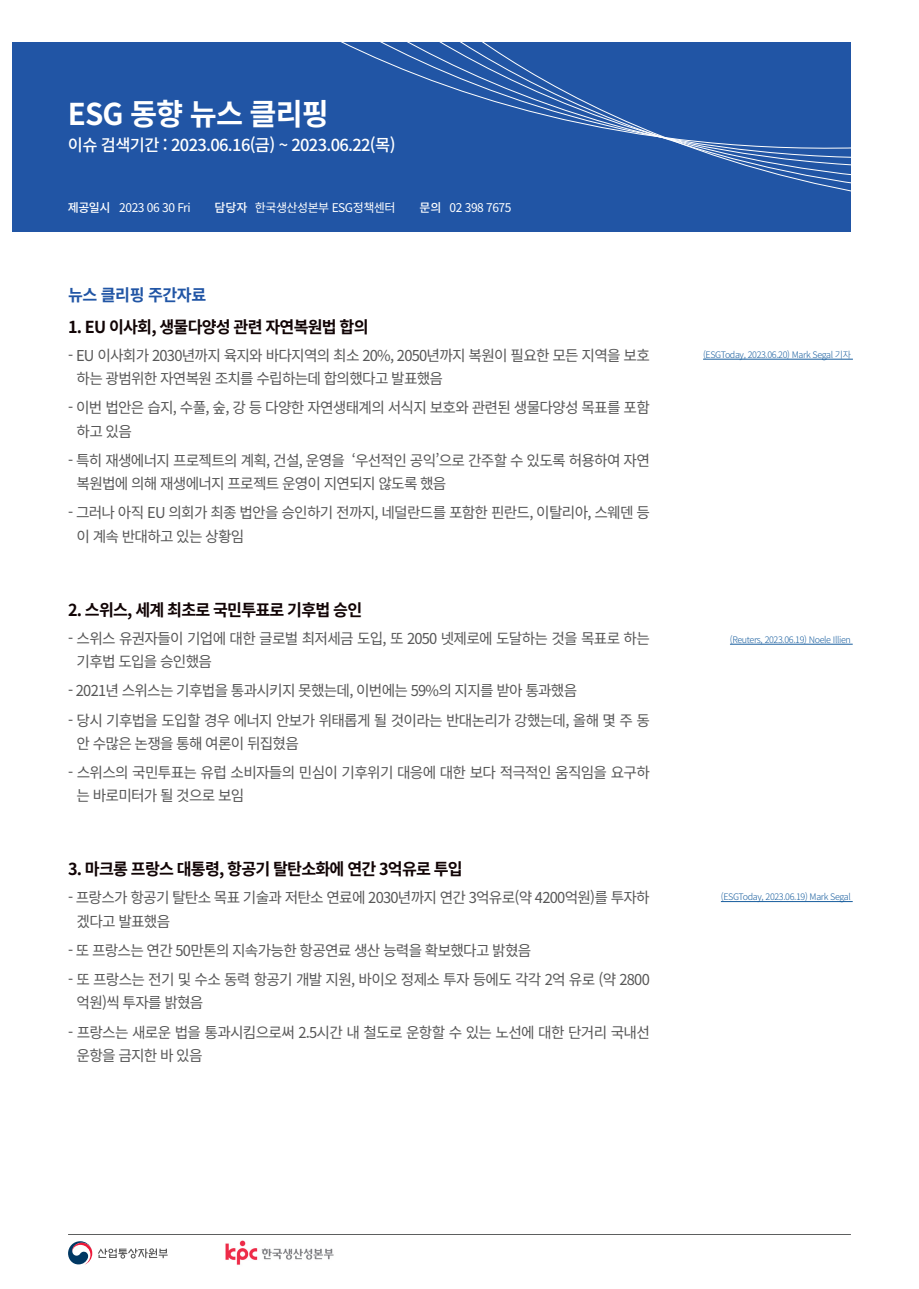
<style>
.page{position:relative;width:919px;height:1289px;background:#fff}
.page>*{position:absolute;margin:0;border:0;box-sizing:border-box;transform-origin:0 0}
.t1{font:700 30px "Noto Sans CJ Kkr";letter-spacing:-.03em;color:#fff}
.t2{font:700 16.5px "Noto Sans CJ Kkr";letter-spacing:-.05em;color:#110405}
.t3{font:500 16.5px "Noto Sans CJ Kkr";letter-spacing:-.04em;color:#fff}
.t4{font:700 16.5px "Noto Sans CJ Kkr";letter-spacing:-.03em;color:#2155a5}
.t5{font:15px/23.2px "Noto Sans CJ Kkr";letter-spacing:-.05em;color:#575757}
.t6{font:12px "Noto Sans CJ Kkr";letter-spacing:-.04em;color:#fff}
.t7{font:500 12px "Noto Sans CJ Kkr";letter-spacing:-.025em;color:#fff}
.t8{font:300 9px "Noto Sans CJ Kkr";letter-spacing:-.04em;color:#175d9e}
</style>
<div class="page">
<div style="left:13px;top:42px;width:837px;height:189px;background:#2155a5"></div>
<svg style="left:421px;top:42px;width:430px;height:190px"></svg>
<hr style="left:68px;top:1233px;width:782px;height:1px;background:#030505">
<img style="left:225px;top:1240px;width:109px;height:25px">
<svg style="left:68px;top:1241px;width:24px;height:23px"></svg>
<svg style="left:98px;top:1248px;width:70px;height:10px"></svg>
<hr style="left:703px;top:359px;width:149px;height:1px;background:#175d9e">
<hr style="left:730px;top:644px;width:122px;height:1px;background:#175d9e">
<hr style="left:720px;top:901px;width:132px;height:1px;background:#175d9e">
<p class="t1" style="left:68px;top:97px;width:262px">ESG 동향 뉴스 클리핑</p>
<p class="t3" style="left:68px;top:136px;width:329px">이슈 검색기간 : 2023.06.16(금) ~ 2023.06.22(목)</p>
<p class="t7" style="left:68px;top:201px;width:44px">제공일시</p>
<p class="t6" style="left:119px;top:201px;width:73px">2023 06 30 Fri</p>
<p class="t7" style="left:214px;top:201px;width:34px">담당자</p>
<p class="t6" style="left:255px;top:201px;width:142px">한국생산성본부 ESG정책센터</p>
<p class="t7" style="left:419px;top:201px;width:24px">문의</p>
<p class="t6" style="left:449px;top:201px;width:63px">02 398 7675</p>
<p class="t4" style="left:68px;top:285px;width:140px">뉴스 클리핑 주간자료</p>
<p class="t2" style="left:68px;top:317px;width:302px">1. EU 이사회, 생물다양성 관련 자연복원법 합의</p>
<p class="t5" style="left:77px;top:344px;width:574px;text-indent:-9px">- EU 이사회가 2030년까지 육지와 바다지역의 최소 20%, 2050년까지 복원이 필요한 모든 지역을 보호 하는 광범위한 자연복원 조치를 수립하는데 합의했다고 발표했음</p>
<p class="t5" style="left:77px;top:396px;width:574px;text-indent:-9px">- 이번 법안은 습지, 수풀, 숲, 강 등 다양한 자연생태계의 서식지 보호와 관련된 생물다양성 목표를 포함 하고 있음</p>
<p class="t5" style="left:77px;top:449px;width:574px;text-indent:-9px">- 특히 재생에너지 프로젝트의 계획, 건설, 운영을 ‘우선적인 공익’으로 간주할 수 있도록 허용하여 자연 복원법에 의해 재생에너지 프로젝트 운영이 지연되지 않도록 했음</p>
<p class="t5" style="left:77px;top:501px;width:574px;text-indent:-9px">- 그러나 아직 EU 의회가 최종 법안을 승인하기 전까지, 네덜란드를 포함한 핀란드, 이탈리아, 스웨덴 등 이 계속 반대하고 있는 상황임</p>
<p class="t2" style="left:68px;top:600px;width:295px">2. 스위스, 세계 최초로 국민투표로 기후법 승인</p>
<p class="t5" style="left:77px;top:627px;width:574px;text-indent:-9px">- 스위스 유권자들이 기업에 대한 글로벌 최저세금 도입, 또 2050 넷제로에 도달하는 것을 목표로 하는 기후법 도입을 승인했음</p>
<p class="t5" style="left:68px;top:679px;width:510px">- 2021년 스위스는 기후법을 통과시키지 못했는데, 이번에는 59%의 지지를 받아 통과했음</p>
<p class="t5" style="left:77px;top:708px;width:574px;text-indent:-9px">- 당시 기후법을 도입할 경우 에너지 안보가 위태롭게 될 것이라는 반대논리가 강했는데, 올해 몇 주 동 안 수많은 논쟁을 통해 여론이 뒤집혔음</p>
<p class="t5" style="left:77px;top:761px;width:574px;text-indent:-9px">- 스위스의 국민투표는 유럽 소비자들의 민심이 기후위기 대응에 대한 보다 적극적인 움직임을 요구하 는 바로미터가 될 것으로 보임</p>
<p class="t2" style="left:68px;top:860px;width:396px">3. 마크롱 프랑스 대통령, 항공기 탈탄소화에 연간 3억유로 투입</p>
<p class="t5" style="left:77px;top:886px;width:574px;text-indent:-9px">- 프랑스가 항공기 탈탄소 목표 기술과 저탄소 연료에 2030년까지 연간 3억유로(약 4200억원)를 투자하 겠다고 발표했음</p>
<p class="t5" style="left:68px;top:939px;width:465px">- 또 프랑스는 연간 50만톤의 지속가능한 항공연료 생산 능력을 확보했다고 밝혔음</p>
<p class="t5" style="left:77px;top:968px;width:574px;text-indent:-9px">- 또 프랑스는 전기 및 수소 동력 항공기 개발 지원, 바이오 정제소 투자 등에도 각각 2억 유로 (약 2800 억원)씩 투자를 밝혔음</p>
<p class="t5" style="left:77px;top:1020px;width:574px;text-indent:-9px">- 프랑스는 새로운 법을 통과시킴으로써 2.5시간 내 철도로 운항할 수 있는 노선에 대한 단거리 국내선 운항을 금지한 바 있음</p>
<p class="t8" style="left:703px;top:349px;width:149px">(ESGToday, 2023.06.20) Mark Segal 기자</p>
<p class="t8" style="left:730px;top:634px;width:122px">(Reuters, 2023.06.19) Noele Illien</p>
<p class="t8" style="left:720px;top:891px;width:131px">(ESGToday, 2023.06.19) Mark Segal</p>
</div>
